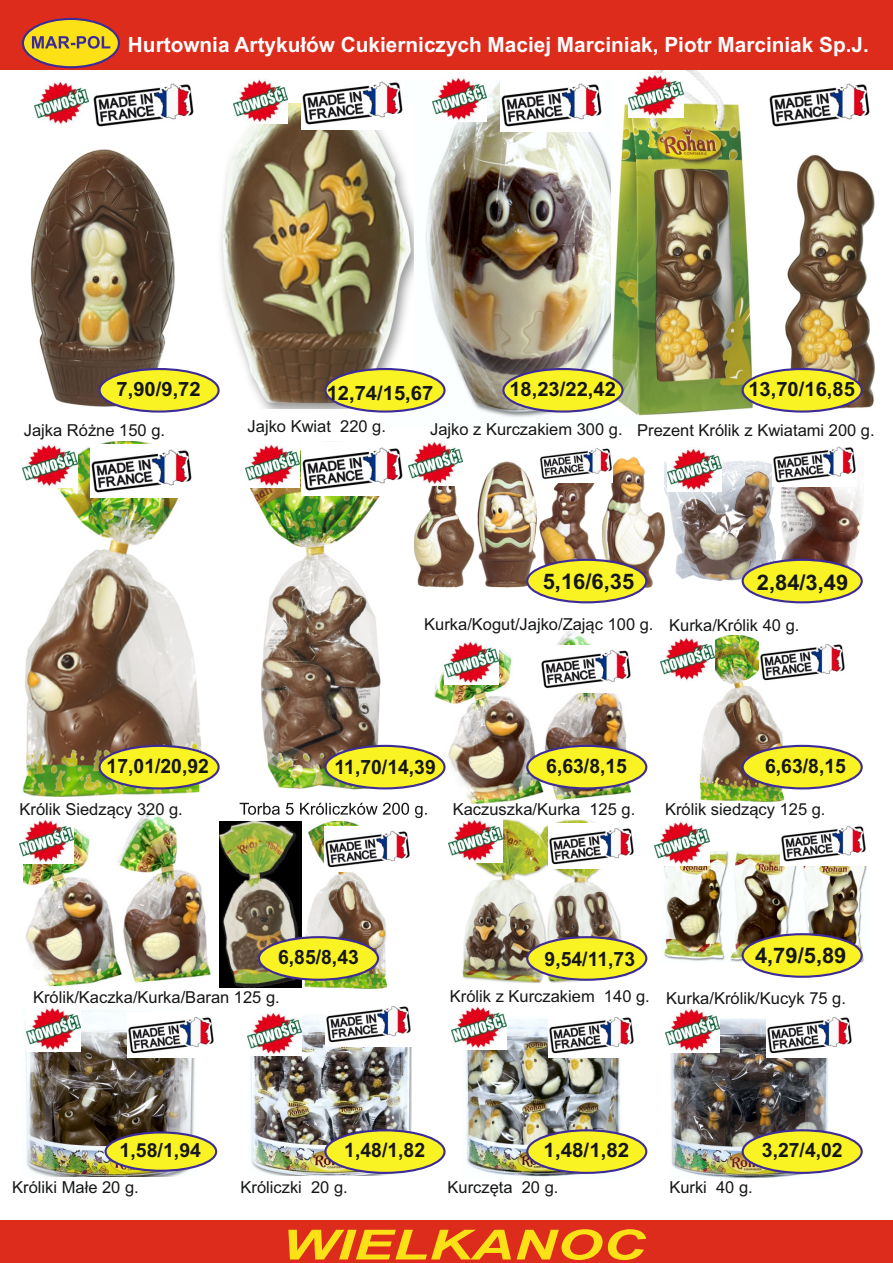
<style>
.page{position:relative;width:893px;height:1263px;background:#fff}
.page>*{position:absolute;margin:0;border:0;box-sizing:border-box;transform-origin:0 0}
.t1{font:italic 700 41.55px "Arial";color:#fbe116;scale:1.42 1}
.t2{font:700 21.45px "Arial";color:#151616}
.t3{font:700 21px "Arial";color:#fff}
.t4{font:700 19.65px "Arial";color:#151616}
.t5{font:700 19.65px "Arial";color:#151616;scale:1.04 1}
.t6{font:700 19.35px "Arial";color:#151616}
.t7{font:16.5px "Arial";color:#151616}
</style>
<div class="page">
<img style="left:303px;top:821px;width:85px;height:167px">
<img style="left:219px;top:821px;width:82px;height:166px">
<img style="left:670px;top:1018px;width:159px;height:160px">
<img style="left:699px;top:635px;width:86px;height:167px">
<img style="left:435px;top:630px;width:195px;height:173px">
<img style="left:462px;top:819px;width:166px;height:164px">
<img style="left:465px;top:1019px;width:156px;height:158px">
<img style="left:250px;top:1016px;width:161px;height:159px">
<img style="left:25px;top:1010px;width:170px;height:167px">
<img style="left:665px;top:461px;width:111px;height:120px">
<img style="left:776px;top:487px;width:87px;height:101px">
<img style="left:24px;top:814px;width:187px;height:173px">
<img style="left:250px;top:441px;width:136px;height:349px">
<img style="left:413px;top:82px;width:199px;height:336px">
<img style="left:414px;top:456px;width:250px;height:132px">
<img style="left:22px;top:441px;width:180px;height:356px">
<img style="left:218px;top:103px;width:196px;height:305px">
<img style="left:612px;top:70px;width:263px;height:346px">
<img style="left:30px;top:149px;width:146px;height:258px">
<div style="left:0;top:1220px;width:893px;height:43px;background:#dd2b1c"></div>
<div style="left:0;top:0;width:893px;height:70px;background:#dd2b1c"></div>
<div style="left:22px;top:18px;width:98px;height:50px;background:#fbe116;border:2px solid #3c2b99;border-radius:50%"></div>
<svg style="left:32px;top:36px;width:78px;height:13px"></svg>
<div style="left:742px;top:559px;width:121px;height:44px;background:#faf323;border:2px solid #3c2b99;border-radius:50%"></div>
<div style="left:98px;top:368px;width:122px;height:45px;background:#faf323;border:2px solid #3c2b99;border-radius:50%"></div>
<img style="left:664px;top:851px;width:203px;height:112px">
<div style="left:742px;top:933px;width:121px;height:45px;background:#faf323;border:2px solid #3c2b99;border-radius:50%"></div>
<div style="left:742px;top:368px;width:121px;height:45px;background:#faf323;border:2px solid #3c2b99;border-radius:50%"></div>
<div style="left:502px;top:368px;width:122px;height:45px;background:#faf323;border:2px solid #3c2b99;border-radius:50%"></div>
<div style="left:742px;top:1129px;width:121px;height:45px;background:#faf323;border:2px solid #3c2b99;border-radius:50%"></div>
<div style="left:526px;top:745px;width:121px;height:44px;background:#faf323;border:2px solid #3c2b99;border-radius:50%"></div>
<div style="left:742px;top:745px;width:121px;height:44px;background:#faf323;border:2px solid #3c2b99;border-radius:50%"></div>
<svg style="left:240px;top:803px;width:187px;height:15px"></svg>
<div style="left:258px;top:936px;width:121px;height:45px;background:#faf323;border:2px solid #3c2b99;border-radius:50%"></div>
<div style="left:526px;top:936px;width:121px;height:45px;background:#faf323;border:2px solid #3c2b99;border-radius:50%"></div>
<div style="left:324px;top:1129px;width:122px;height:45px;background:#faf323;border:2px solid #3c2b99;border-radius:50%"></div>
<div style="left:98px;top:745px;width:122px;height:44px;background:#faf323;border:2px solid #3c2b99;border-radius:50%"></div>
<div style="left:526px;top:1129px;width:121px;height:45px;background:#faf323;border:2px solid #3c2b99;border-radius:50%"></div>
<div style="left:324px;top:745px;width:122px;height:44px;background:#faf323;border:2px solid #3c2b99;border-radius:50%"></div>
<div style="left:324px;top:368px;width:122px;height:45px;background:#faf323;border:2px solid #3c2b99;border-radius:50%"></div>
<div style="left:526px;top:559px;width:121px;height:44px;background:#faf323;border:2px solid #3c2b99;border-radius:50%"></div>
<div style="left:105px;top:1131px;width:112px;height:41px;background:#faf323;border:2px solid #3c2b99;border-radius:50%"></div>
<img style="left:34px;top:81px;width:54px;height:43px">
<img style="left:234px;top:79px;width:54px;height:44px">
<img style="left:432px;top:77px;width:54px;height:45px">
<img style="left:629px;top:73px;width:54px;height:45px">
<img style="left:667px;top:447px;width:55px;height:45px">
<img style="left:408px;top:440px;width:54px;height:45px">
<img style="left:245px;top:443px;width:55px;height:45px">
<img style="left:23px;top:443px;width:54px;height:45px">
<img style="left:445px;top:640px;width:54px;height:45px">
<img style="left:660px;top:637px;width:54px;height:44px">
<img style="left:655px;top:822px;width:54px;height:43px">
<img style="left:449px;top:818px;width:54px;height:45px">
<img style="left:19px;top:818px;width:55px;height:45px">
<img style="left:26px;top:1007px;width:54px;height:44px">
<img style="left:247px;top:1011px;width:54px;height:45px">
<img style="left:452px;top:1005px;width:54px;height:45px">
<img style="left:666px;top:1007px;width:54px;height:45px">
<img style="left:501px;top:82px;width:102px;height:50px">
<img style="left:768px;top:78px;width:102px;height:53px">
<img style="left:302px;top:81px;width:102px;height:49px">
<img style="left:93px;top:83px;width:101px;height:44px">
<img style="left:90px;top:445px;width:102px;height:53px">
<img style="left:302px;top:443px;width:101px;height:53px">
<img style="left:539px;top:448px;width:73px;height:34px">
<img style="left:772px;top:446px;width:84px;height:40px">
<img style="left:540px;top:645px;width:91px;height:47px">
<img style="left:759px;top:640px;width:86px;height:44px">
<img style="left:780px;top:825px;width:87px;height:41px">
<img style="left:548px;top:824px;width:86px;height:44px">
<img style="left:324px;top:826px;width:86px;height:45px">
<img style="left:325px;top:1006px;width:86px;height:41px">
<img style="left:548px;top:1017px;width:86px;height:40px">
<img style="left:766px;top:1017px;width:86px;height:40px">
<img style="left:128px;top:1013px;width:86px;height:44px">
<p class="t3" style="left:128px;top:36px;width:742px">Hurtownia Artykułów Cukierniczych Maciej Marciniak, Piotr Marciniak Sp.J.</p>
<p class="t4" style="left:117px;top:382px;width:86px">7,90/9,72</p>
<p class="t4" style="left:327px;top:385px;width:108px">12,74/15,67</p>
<p class="t4" style="left:509px;top:382px;width:108px">18,23/22,42</p>
<p class="t4" style="left:748px;top:382px;width:108px">13,70/16,85</p>
<p class="t7" style="left:24px;top:424px;width:143px">Jajka Różne 150 g.</p>
<p class="t7" style="left:248px;top:420px;width:140px">Jajko Kwiat 220 g.</p>
<p class="t7" style="left:430px;top:424px;width:446px">Jajko z Kurczakiem 300 g. Prezent Królik z Kwiatami 200 g.</p>
<p class="t4" style="left:107px;top:759px;width:104px">17,01/20,92</p>
<p class="t7" style="left:20px;top:803px;width:165px">Królik Siedzący 320 g.</p>
<h2 class="t2" style="left:543px;top:573px;width:93px">5,16/6,35</h2>
<p class="t7" style="left:424px;top:618px;width:231px">Kurka/Kogut/Jajko/Zając 100 g.</p>
<h2 class="t2" style="left:757px;top:575px;width:93px">2,84/3,49</h2>
<p class="t7" style="left:669px;top:619px;width:132px">Kurka/Królik 40 g.</p>
<p class="t4" style="left:335px;top:759px;width:103px">11,70/14,39</p>
<p class="t4" style="left:546px;top:758px;width:82px">6,63/8,15</p>
<p class="t4" style="left:765px;top:759px;width:82px">6,63/8,15</p>
<p class="t7" style="left:453px;top:802px;width:184px">Kaczuszka/Kurka 125 g.</p>
<p class="t7" style="left:665px;top:803px;width:162px">Królik siedzący 125 g.</p>
<p class="t4" style="left:278px;top:950px;width:82px">6,85/8,43</p>
<p class="t4" style="left:545px;top:951px;width:92px">9,54/11,73</p>
<p class="t7" style="left:33px;top:991px;width:248px">Królik/Kaczka/Kurka/Baran 125 g.</p>
<p class="t7" style="left:450px;top:990px;width:201px">Królik z Kurczakiem 140 g.</p>
<h2 class="t2" style="left:755px;top:947px;width:93px">4,79/5,89</h2>
<p class="t7" style="left:666px;top:992px;width:181px">Kurka/Królik/Kucyk 75 g.</p>
<p class="t6" style="left:120px;top:1143px;width:83px">1,58/1,94</p>
<p class="t7" style="left:12px;top:1181px;width:128px">Króliki Małe 20 g.</p>
<p class="t4" style="left:344px;top:1143px;width:82px">1,48/1,82</p>
<p class="t7" style="left:241px;top:1181px;width:109px">Króliczki 20 g.</p>
<p class="t7" style="left:447px;top:1181px;width:112px">Kurczęta 20 g.</p>
<p class="t5" style="left:544px;top:1143px;width:84px">1,48/1,82</p>
<h1 class="t1" style="left:281px;top:1229px;width:257px">WIELKANOC</h1>
<p class="t7" style="left:669px;top:1181px;width:85px">Kurki 40 g.</p>
<p class="t4" style="left:762px;top:1143px;width:82px">3,27/4,02</p>
</div>
